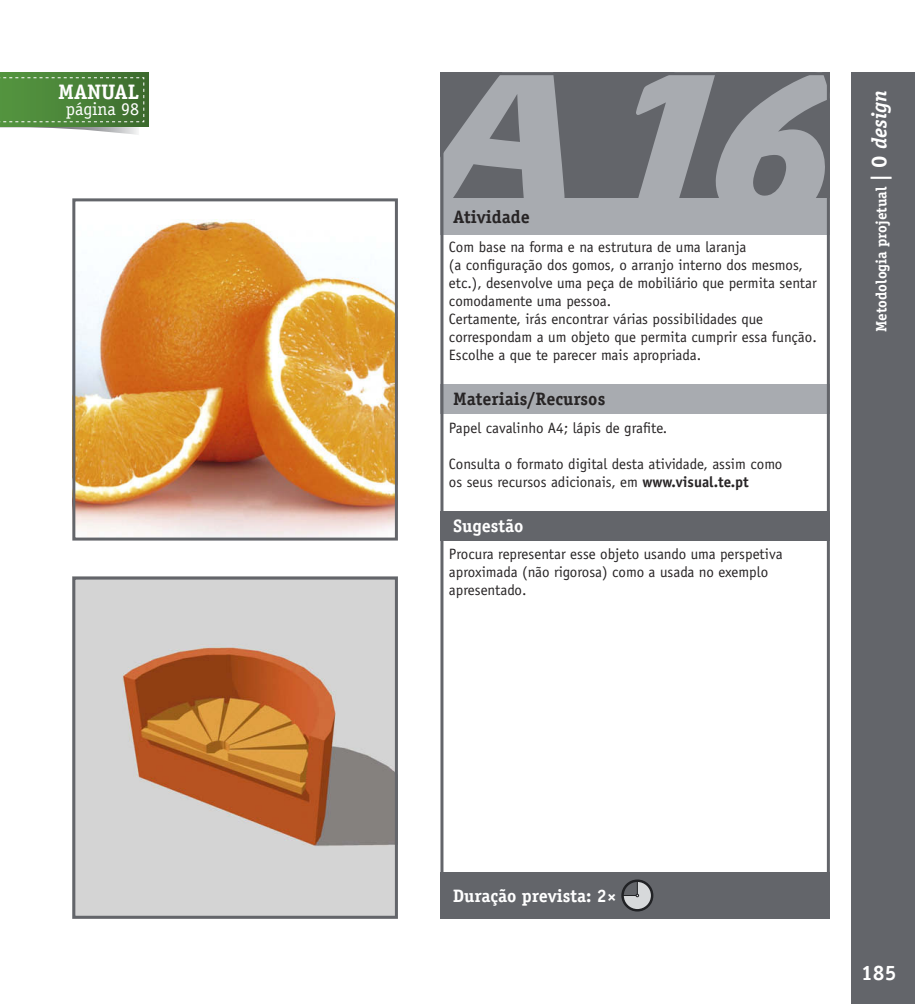
<style>
.page{position:relative;width:915px;height:1004px;background:#fff}
.page>*{position:absolute;margin:0;border:0;box-sizing:border-box;transform-origin:0 0}
.t1{font:700 21px "Officina Serif Std";color:#fff}
.t2{font:700 18px "Officina Serif Std";color:#272425}
.t3{font:700 18px "Officina Serif Std";color:#fff}
.t4{font:18px "Officina Serif Std";color:#fff}
.t5{font:15px/18px "Officina Sans Std";color:#272425}
.t6{font:700 15px "Officina Serif Std";color:#fff}
.s1{font-weight:700}
.s2{font-size:21px}
.s3{font-style:italic;font-size:21px}
</style>
<div class="page">
<div style="left:850px;top:72px;width:64px;height:931px;background:#63656a"></div>
<img style="left:76px;top:580px;width:318px;height:334px">
<div style="left:72px;top:576px;width:326px;height:342px;border:3px solid #63656a"></div>
<img style="left:76px;top:219px;width:318px;height:317px">
<div style="left:72px;top:198px;width:326px;height:342px;border:3px solid #63656a"></div>
<div style="left:440px;top:872px;width:389px;height:46px;background:#63656a"></div>
<svg style="left:624px;top:882px;width:28px;height:28px"></svg>
<div style="left:621px;top:879px;width:32px;height:32px;border:2px solid #212225;border-radius:50%"></div>
<div style="left:440px;top:198px;width:389px;height:36px;background:#a8abb0"></div>
<div style="left:440px;top:384px;width:389px;height:29px;background:#a8abb0"></div>
<div style="left:440px;top:511px;width:389px;height:29px;background:#63656a"></div>
<div style="left:440px;top:72px;width:389px;height:846px;border:3px solid #63656a"></div>
<img style="left:16px;top:126px;width:123px;height:9px">
<svg style="left:0;top:72px;width:148px;height:54px;background:#4b8139"></svg>
<svg style="left:0;top:77px;width:144px;height:45px;background:#4d853c"></svg>
<svg style="left:440px;top:72px;width:390px;height:157px"></svg>
<h1 class="t1" style="left:58px;top:78px;width:82px">MANUAL</h1>
<p class="t4" style="left:66px;top:98px;width:75px">página 98</p>
<p class="t2" style="left:453px;top:205px;width:78px">Atividade</p>
<p class="t5" style="left:449px;top:238px;width:369px">Com base na forma e na estrutura de uma laranja<br>(a configuração dos gomos, o arranjo interno dos mesmos, etc.), desenvolve uma peça de mobiliário que permita sentar comodamente uma pessoa.<br>Certamente, irás encontrar várias possibilidades que correspondam a um objeto que permita cumprir essa função.<br>Escolhe a que te parecer mais apropriada.</p>
<p class="t2" style="left:453px;top:388px;width:153px">Materiais/Recursos</p>
<p class="t5" style="left:449px;top:418px;width:220px">Papel cavalinho A4; lápis de grafite.</p>
<p class="t5" style="left:449px;top:454px;width:335px">Consulta o formato digital desta atividade, assim como os seus recursos adicionais, em <span class="s1">www.visual.te.pt</span></p>
<p class="t3" style="left:453px;top:515px;width:72px">Sugestão</p>
<p class="t5" style="left:449px;top:544px;width:335px">Procura representar esse objeto usando uma perspetiva aproximada (não rigorosa) como a usada no exemplo apresentado.</p>
<p class="t6" style="left:871px;top:332px;width:243px;rotate:-90deg">Metodologia projetual <span class="s2">| O</span> <span class="s3">design</span></p>
<p class="t3" style="left:453px;top:884px;width:165px">Duração prevista: 2×</p>
<h1 class="t1" style="left:861px;top:959px;width:37px">185</h1>
</div>
